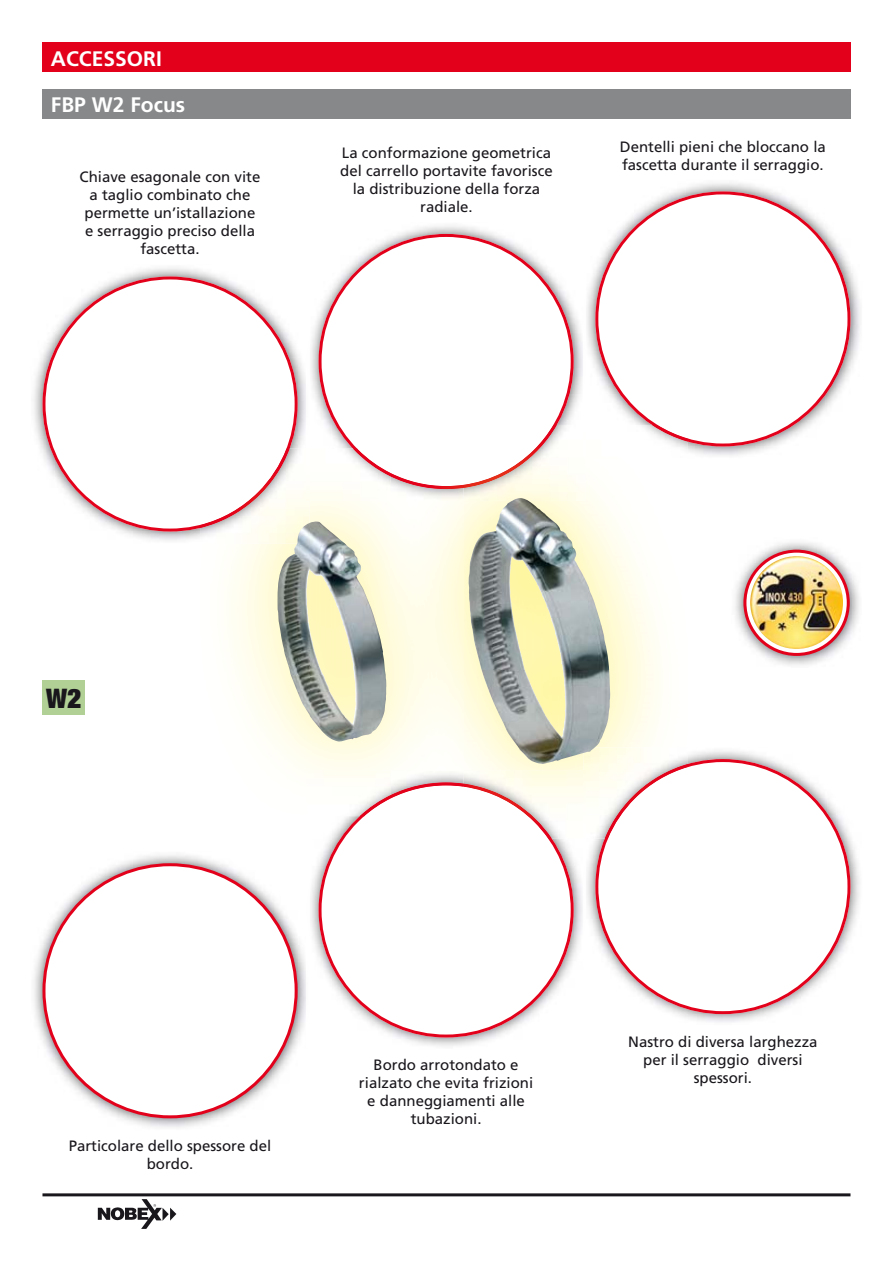
<style>
.page{position:relative;width:893px;height:1263px;background:#fff}
.page>*{position:absolute;margin:0;border:0;box-sizing:border-box;transform-origin:0 0}
.t1{font:900 expanded 27px "Helvetica Neue";color:#1a171c}
.t2{font:700 21px "Frutiger";color:#fff}
.t3{font:15px/18px "Frutiger";color:#1a171c;text-align:center}
</style>
<div class="page">
<div style="left:42px;top:43px;width:808px;height:29px;background:#e2001a"></div>
<div style="left:42px;top:89px;width:808px;height:30px;background:#87888a"></div>
<hr style="left:42px;top:1193px;width:808px;height:3px;background:#1a171c">
<svg style="left:98px;top:1199px;width:78px;height:30px"></svg>
<img style="left:311px;top:226px;width:272px;height:183px">
<svg style="left:318px;top:234px;width:256px;height:215px"></svg>
<img style="left:33px;top:268px;width:273px;height:273px">
<svg style="left:42px;top:276px;width:256px;height:256px"></svg>
<img style="left:587px;top:183px;width:273px;height:273px">
<svg style="left:595px;top:191px;width:255px;height:256px"></svg>
<img style="left:586px;top:751px;width:274px;height:271px">
<svg style="left:595px;top:759px;width:255px;height:255px"></svg>
<img style="left:34px;top:855px;width:272px;height:273px">
<div style="left:44px;top:865px;width:252px;height:252px;background:#fff;border-radius:50%"></div>
<img style="left:311px;top:863px;width:272px;height:183px">
<svg style="left:318px;top:816px;width:256px;height:222px"></svg>
<img style="left:735px;top:542px;width:124px;height:123px">
<svg style="left:745px;top:551px;width:103px;height:103px"></svg>
<img style="left:750px;top:556px;width:93px;height:93px">
<div style="left:743px;top:550px;width:107px;height:106px;border:3px solid #e2001a;border-radius:50%"></div>
<div style="left:42px;top:680px;width:43px;height:34px;background:#b1d096"></div>
<img style="left:353px;top:449px;width:38px;height:27px">
<img style="left:200px;top:449px;width:109px;height:94px">
<img style="left:200px;top:449px;width:90px;height:79px">
<img style="left:360px;top:795px;width:31px;height:21px">
<img style="left:277px;top:521px;width:109px;height:221px">
<img style="left:464px;top:425px;width:121px;height:76px">
<img style="left:391px;top:425px;width:73px;height:24px">
<img style="left:464px;top:425px;width:93px;height:63px">
<img style="left:583px;top:425px;width:105px;height:33px">
<img style="left:652px;top:425px;width:36px;height:17px">
<img style="left:583px;top:747px;width:105px;height:92px">
<img style="left:605px;top:764px;width:83px;height:75px">
<img style="left:464px;top:771px;width:121px;height:68px">
<img style="left:391px;top:816px;width:73px;height:23px">
<img style="left:464px;top:784px;width:88px;height:55px">
<img style="left:391px;top:473px;width:73px;height:16px">
<img style="left:391px;top:782px;width:73px;height:16px">
<img style="left:468px;top:498px;width:142px;height:266px">
<h2 class="t2" style="left:51px;top:50px;width:112px">ACCESSORI</h2>
<h2 class="t2" style="left:51px;top:97px;width:136px">FBP W2 Focus</h2>
<p class="t3" style="left:80px;top:169px;width:182px">Chiave esagonale con vite a taglio combinato che permette un’istallazione e serraggio preciso della fascetta.</p>
<p class="t3" style="left:340px;top:145px;width:214px">La conformazione geometrica del carrello portavite favorisce la distribuzione della forza radiale.</p>
<p class="t3" style="left:620px;top:139px;width:207px;text-align:left">Dentelli pieni che bloccano la fascetta durante il serraggio.</p>
<h1 class="t1" style="left:46px;top:689px;width:37px">W2</h1>
<p class="t3" style="left:69px;top:1138px;width:204px">Particolare dello spessore del bordo.</p>
<p class="t3" style="left:359px;top:1057px;width:176px">Bordo arrotondato e rialzato che evita frizioni e danneggiamenti alle tubazioni.</p>
<p class="t3" style="left:628px;top:1034px;width:191px">Nastro di diversa larghezza per il serraggio diversi spessori.</p>
</div>
